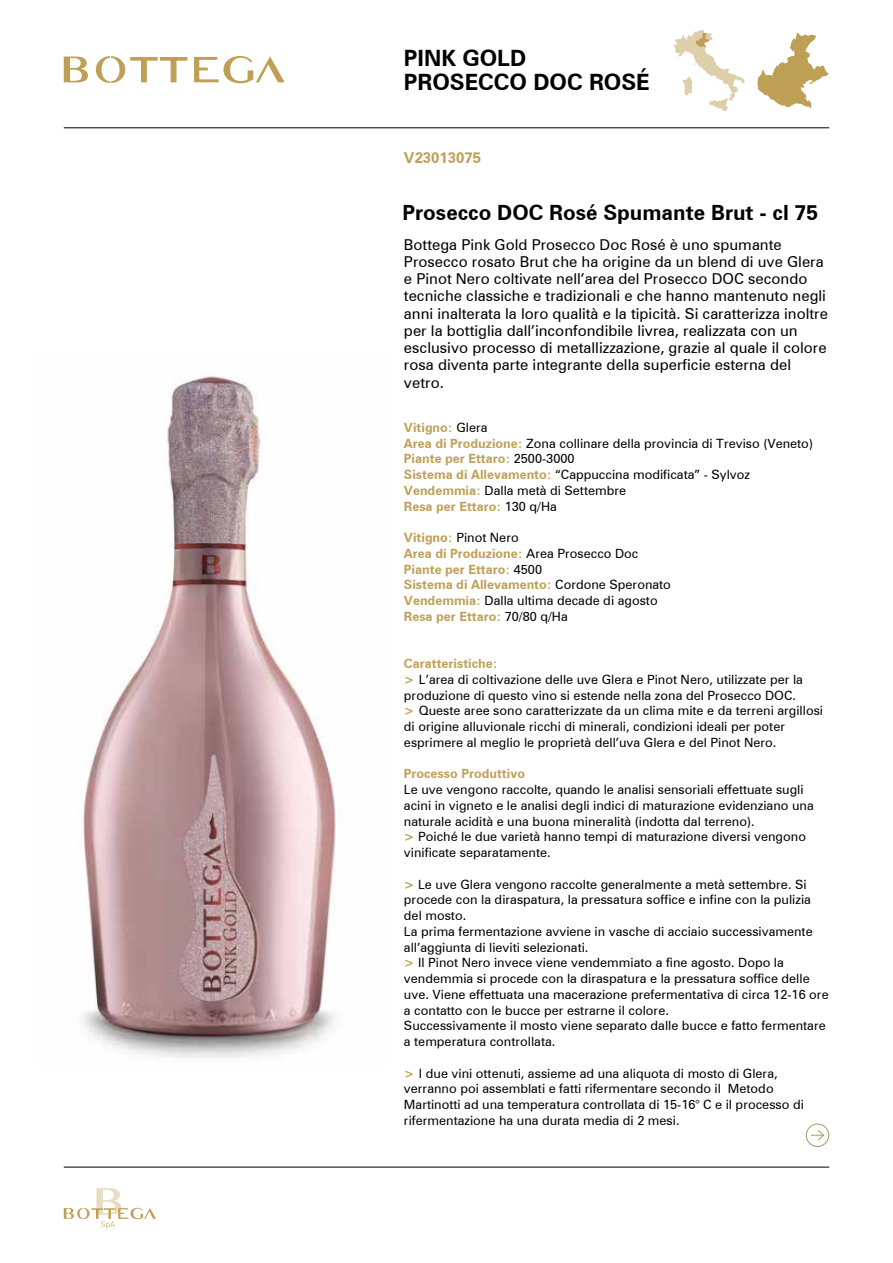
<style>
.page{position:relative;width:893px;height:1263px;background:#fff}
.page>*{position:absolute;margin:0;border:0;box-sizing:border-box;transform-origin:0 0}
.t1{font:700 22.5px/24px "Zurich BT";color:#000}
.t2{font:700 21px "Zurich BT";color:#000}
.t3{font:15px/17.2px "Zurich BT";color:#000}
.t4{font:700 15px "Zurich BT";color:#be9f56}
.t5{font:12.75px/15.8px "Zurich BT";color:#000}
.t6{font:700 12.75px/15.8px "Zurich BT";color:#be9f56}
.s1{font-weight:700;color:#be9f56}
.s2{font-weight:400;color:#000}
</style>
<div class="page">
<hr style="left:64px;top:128px;width:765px;height:1px;background:#000">
<hr style="left:64px;top:1167px;width:765px;height:1px;background:#000">
<svg style="left:64px;top:57px;width:24px;height:25px"></svg>
<svg style="left:194px;top:56px;width:91px;height:27px"></svg>
<svg style="left:96px;top:56px;width:91px;height:27px"></svg>
<svg style="left:64px;top:1188px;width:92px;height:40px"></svg>
<svg style="left:757px;top:32px;width:72px;height:77px"></svg>
<svg style="left:674px;top:29px;width:71px;height:82px"></svg>
<div style="left:806px;top:1123px;width:23px;height:24px;border:1px solid #ae9a64;border-radius:50%"></div>
<svg style="left:811px;top:1130px;width:14px;height:11px"></svg>
<img style="left:82px;top:376px;width:254px;height:681px">
<h1 class="t1" style="left:404px;top:46px;width:247px">PINK GOLD<br>PROSECCO DOC ROSÉ</h1>
<p class="t4" style="left:404px;top:149px;width:79px">V23013075</p>
<h2 class="t2" style="left:403px;top:200px;width:417px">Prosecco DOC Rosé Spumante Brut - cl 75</h2>
<p class="t3" style="left:404px;top:235px;width:426px">Bottega Pink Gold Prosecco Doc Rosé è uno spumante Prosecco rosato Brut che ha origine da un blend di uve Glera e Pinot Nero coltivate nell’area del Prosecco DOC secondo tecniche classiche e tradizionali e che hanno mantenuto negli anni inalterata la loro qualità e la tipicità. Si caratterizza inoltre per la bottiglia dall’inconfondibile livrea, realizzata con un esclusivo processo di metallizzazione, grazie al quale il colore rosa diventa parte integrante della superficie esterna del vetro.</p>
<p class="t5" style="left:404px;top:419px;width:411px"><span class="s1">Vitigno:</span> Glera<br><span class="s1">Area di Produzione:</span> Zona collinare della provincia di Treviso (Veneto)<br><span class="s1">Piante per Ettaro:</span> 2500-3000<br><span class="s1">Sistema di Allevamento:</span> “Cappuccina modificata” - Sylvoz <span class="s1">Vendemmia:</span> Dalla metà di Settembre<br><span class="s1">Resa per Ettaro:</span> 130 q/Ha</p>
<p class="t6" style="left:404px;top:529px;width:268px">Vitigno: <span class="s2">Pinot Nero<br></span>Area di Produzione: <span class="s2">Area Prosecco Doc<br></span>Piante per Ettaro: <span class="s2">4500<br></span>Sistema di Allevamento: <span class="s2">Cordone Speronato<br></span>Vendemmia: <span class="s2">Dalla ultima decade di agosto<br></span>Resa per Ettaro: <span class="s2">70/80 q/Ha</span></p>
<p class="t5" style="left:404px;top:655px;width:421px"><span class="s1">Caratteristiche:<br>&gt;</span> L’area di coltivazione delle uve Glera e Pinot Nero, utilizzate per la produzione di questo vino si estende nella zona del Prosecco DOC.<br><span class="s1">&gt;</span> Queste aree sono caratterizzate da un clima mite e da terreni argillosi di origine alluvionale ricchi di minerali, condizioni ideali per poter esprimere al meglio le proprietà dell’uva Glera e del Pinot Nero.</p>
<p class="t6" style="left:404px;top:766px;width:123px">Processo Produttivo</p>
<p class="t5" style="left:404px;top:781px;width:411px">Le uve vengono raccolte, quando le analisi sensoriali effettuate sugli acini in vigneto e le analisi degli indici di maturazione evidenziano una naturale acidità e una buona mineralità (indotta dal terreno).<br><span class="s1">&gt;</span> Poiché le due varietà hanno tempi di maturazione diversi vengono vinificate separatamente.</p>
<p class="t5" style="left:404px;top:876px;width:426px"><span class="s1">&gt;</span> Le uve Glera vengono raccolte generalmente a metà settembre. Si procede con la diraspatura, la pressatura soffice e infine con la pulizia del mosto.<br>La prima fermentazione avviene in vasche di acciaio successivamente all’aggiunta di lieviti selezionati.<br><span class="s1">&gt;</span> Il Pinot Nero invece viene vendemmiato a fine agosto. Dopo la vendemmia si procede con la diraspatura e la pressatura soffice delle uve. Viene effettuata una macerazione prefermentativa di circa 12-16 ore a contatto con le bucce per estrarne il colore.<br>Successivamente il mosto viene separato dalle bucce e fatto fermentare a temperatura controllata.</p>
<p class="t5" style="left:404px;top:1065px;width:401px"><span class="s1">&gt;</span> I due vini ottenuti, assieme ad una aliquota di mosto di Glera, verranno poi assemblati e fatti rifermentare secondo il Metodo Martinotti ad una temperatura controllata di 15-16° C e il processo di rifermentazione ha una durata media di 2 mesi.</p>
</div>
